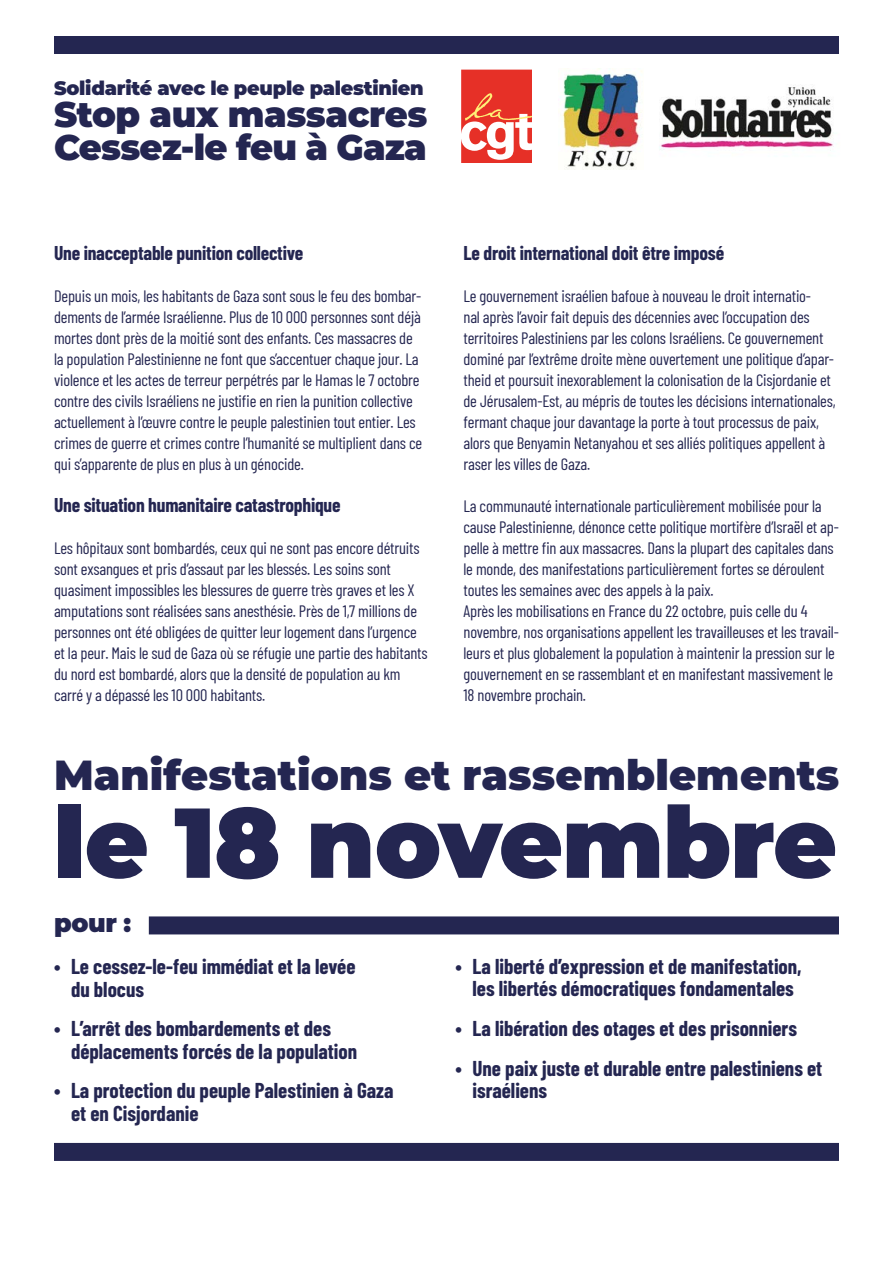
<style>
.page{position:relative;width:893px;height:1263px;background:#fff}
.page>*{position:absolute;margin:0;border:0;box-sizing:border-box;transform-origin:0 0}
.t1{font:900 99px "Montserrat";letter-spacing:-.01em;color:#242651}
.t2{font:900 42px "Montserrat";letter-spacing:.005em;color:#242651}
.t3{font:900 35.7px/32.4px "Montserrat";letter-spacing:-.02em;color:#242651}
.t4{font:900 25.5px "Montserrat";color:#242651}
.t5{font:700 21px/22.5px "Barlow Condensed";color:#242651}
.t6{font:700 19.5px "Barlow Condensed";letter-spacing:-.01em;color:#242651}
.t7{font:900 19.5px "Montserrat";letter-spacing:-.01em;color:#242651}
.t8{font:16.5px/21px "Barlow Condensed";letter-spacing:-.01em;color:#242651}
</style>
<div class="page">
<svg style="left:461px;top:69px;width:71px;height:94px"></svg>
<div style="left:149px;top:916px;width:690px;height:18px;background:#242651"></div>
<div style="left:54px;top:1143px;width:785px;height:18px;background:#242651"></div>
<div style="left:54px;top:36px;width:785px;height:18px;background:#242651"></div>
<img style="left:659px;top:87px;width:174px;height:63px">
<img style="left:560px;top:68px;width:82px;height:102px">
<p class="t7" style="left:54px;top:73px;width:371px">Solidarité avec le peuple palestinien</p>
<h3 class="t3" style="left:54px;top:96px;width:375px">Stop aux massacres<br>Cessez-le feu à Gaza</h3>
<p class="t6" style="left:54px;top:239px;width:251px">Une inacceptable punition collective</p>
<p class="t8" style="left:54px;top:284px;width:370px">Depuis un mois, les habitants de Gaza sont sous le feu des bombar&shy;dements de l’armée Israélienne. Plus de 10 000 personnes sont déjà mortes dont près de la moitié sont des enfants. Ces massacres de la population Palestinienne ne font que s’accentuer chaque jour. La violence et les actes de terreur perpétrés par le Hamas le 7 octobre contre des civils Israéliens ne justifie en rien la punition collective actuellement à l’œuvre contre le peuple palestinien tout entier. Les crimes de guerre et crimes contre l’humanité se multiplient dans ce qui s’apparente de plus en plus à un génocide.</p>
<p class="t6" style="left:54px;top:491px;width:288px">Une situation humanitaire catastrophique</p>
<p class="t8" style="left:54px;top:536px;width:375px">Les hôpitaux sont bombardés, ceux qui ne sont pas encore détruits sont exsangues et pris d’assaut par les blessés. Les soins sont quasiment impossibles les blessures de guerre très graves et les X amputations sont réalisées sans anesthésie. Près de 1,7 millions de personnes ont été obligées de quitter leur logement dans l’urgence et la peur. Mais le sud de Gaza où se réfugie une partie des habitants du nord est bombardé, alors que la densité de population au km carré y a dépassé les 10 000 habitants.</p>
<p class="t6" style="left:463px;top:239px;width:262px">Le droit international doit être imposé</p>
<p class="t8" style="left:463px;top:284px;width:374px">Le gouvernement israélien bafoue à nouveau le droit internatio-<br>nal après l’avoir fait depuis des décennies avec l’occupation des territoires Palestiniens par les colons Israéliens. Ce gouvernement dominé par l’extrême droite mène ouvertement une politique d’apar&shy;theid et poursuit inexorablement la colonisation de la Cisjordanie et de Jérusalem-Est, au mépris de toutes les décisions internationales, fermant chaque jour davantage la porte à tout processus de paix, alors que Benyamin Netanyahou et ses alliés politiques appellent à raser les villes de Gaza.</p>
<p class="t8" style="left:463px;top:494px;width:377px">La communauté internationale particulièrement mobilisée pour la cause Palestinienne, dénonce cette politique mortifère d’Israël et ap&shy;pelle à mettre fin aux massacres. Dans la plupart des capitales dans le monde, des manifestations particulièrement fortes se déroulent toutes les semaines avec des appels à la paix.<br>Après les mobilisations en France du 22 octobre, puis celle du 4 novembre, nos organisations appellent les travailleuses et les travail&shy;leurs et plus globalement la population à maintenir la pression sur le gouvernement en se rassemblant et en manifestant massivement le 18 novembre prochain.</p>
<h2 class="t2" style="left:54px;top:743px;width:787px">Manifestations et rassemblements</h2>
<h1 class="t1" style="left:54px;top:768px;width:785px">le 18 novembre</h1>
<h3 class="t4" style="left:54px;top:904px;width:79px">pour :</h3>
<p class="t5" style="left:71px;top:954px;width:286px;text-indent:-17px">• Le cessez-le-feu immédiat et la levée du blocus</p>
<p class="t5" style="left:71px;top:1016px;width:288px;text-indent:-17px">• L’arrêt des bombardements et des déplacements forcés de la population</p>
<p class="t5" style="left:71px;top:1078px;width:324px;text-indent:-17px">• La protection du peuple Palestinien à Gaza et en Cisjordanie</p>
<p class="t5" style="left:455px;top:954px;width:348px;text-align:center">• La liberté d’expression et de manifestation, les libertés démocratiques fondamentales</p>
<p class="t5" style="left:455px;top:1016px;width:343px">• La libération des otages et des prisonniers</p>
<p class="t5" style="left:472px;top:1055px;width:351px;text-indent:-17px">• Une paix juste et durable entre palestiniens et israéliens</p>
</div>
